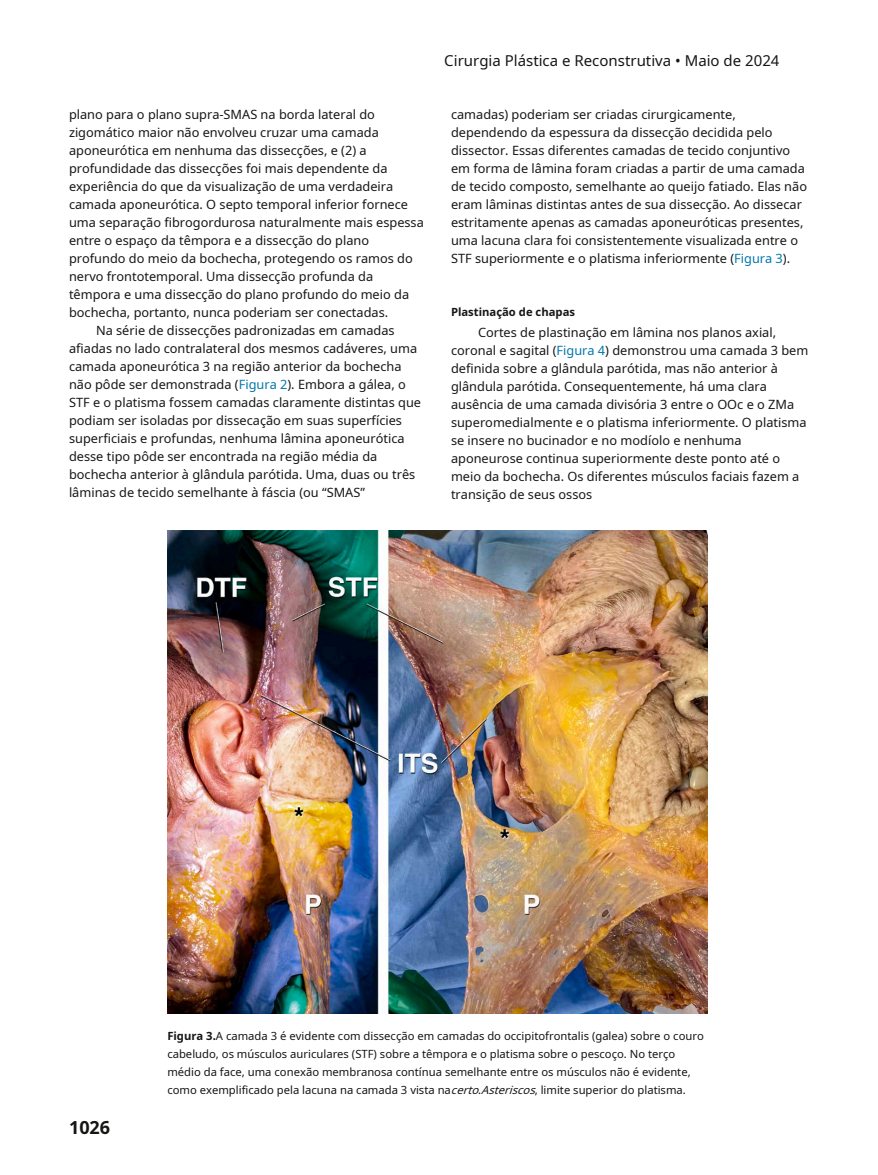
<style>
.page{position:relative;width:878px;height:1175px;background:#fff}
.page>*{position:absolute;margin:0;border:0;box-sizing:border-box;transform-origin:0 0}
.t1{font:700 18px "Noto Sans";color:#171615}
.t2{font:15px "Noto Sans";color:#171615}
.t3{font:12.75px/18px "Noto Sans";color:#171615}
.t4{font:11.25px/18px "Noto Sans";color:#171615}
.t5{font:700 11.25px "Noto Sans";color:#171615}
.s1{color:#0078ad}
.s2{font-weight:700}
.s3{font-style:italic}
</style>
<div class="page">
<img style="left:167px;top:530px;width:540px;height:483px">
<p class="t3" style="left:69px;top:105px;width:307px">plano para o plano supra-SMAS na borda lateral do</p>
<p class="t3" style="left:69px;top:123px;width:311px">zigomático maior não envolveu cruzar uma camada</p>
<p class="t3" style="left:69px;top:141px;width:299px">aponeurótica em nenhuma das dissecções, e (2) a</p>
<p class="t3" style="left:69px;top:159px;width:320px">profundidade das dissecções foi mais dependente da</p>
<p class="t3" style="left:69px;top:177px;width:326px">experiência do que da visualização de uma verdadeira</p>
<p class="t3" style="left:69px;top:195px;width:340px">camada aponeurótica. O septo temporal inferior fornece</p>
<p class="t3" style="left:69px;top:213px;width:356px">uma separação fibrogordurosa naturalmente mais espessa</p>
<p class="t3" style="left:69px;top:231px;width:301px">entre o espaço da têmpora e a dissecção do plano</p>
<p class="t3" style="left:69px;top:249px;width:345px">profundo do meio da bochecha, protegendo os ramos do</p>
<p class="t3" style="left:69px;top:267px;width:306px">nervo frontotemporal. Uma dissecção profunda da</p>
<p class="t3" style="left:69px;top:285px;width:341px">têmpora e uma dissecção do plano profundo do meio da</p>
<p class="t3" style="left:69px;top:303px;width:321px">bochecha, portanto, nunca poderiam ser conectadas.</p>
<p class="t3" style="left:96px;top:321px;width:300px">Na série de dissecções padronizadas em camadas</p>
<p class="t3" style="left:69px;top:339px;width:350px">afiadas no lado contralateral dos mesmos cadáveres, uma</p>
<p class="t3" style="left:69px;top:357px;width:334px">camada aponeurótica 3 na região anterior da bochecha</p>
<p class="t3" style="left:69px;top:375px;width:338px">não pôde ser demonstrada (<span class="s1">Figura 2</span>). Embora a gálea, o</p>
<p class="t3" style="left:69px;top:393px;width:353px">STF e o platisma fossem camadas claramente distintas que</p>
<p class="t3" style="left:69px;top:411px;width:334px">podiam ser isoladas por dissecação em suas superfícies</p>
<p class="t3" style="left:69px;top:429px;width:337px">superficiais e profundas, nenhuma lâmina aponeurótica</p>
<p class="t3" style="left:69px;top:447px;width:310px">desse tipo pôde ser encontrada na região média da</p>
<p class="t3" style="left:69px;top:465px;width:348px">bochecha anterior à glândula parótida. Uma, duas ou três</p>
<p class="t3" style="left:69px;top:483px;width:297px">lâminas de tecido semelhante à fáscia (ou “SMAS”</p>
<p class="t2" style="left:444px;top:50px;width:337px">Cirurgia Plástica e Reconstrutiva • Maio de 2024</p>
<p class="t3" style="left:451px;top:105px;width:357px">camadas) poderiam ser criadas cirurgicamente, dependendo da espessura da dissecção decidida pelo dissector. Essas diferentes camadas de tecido conjuntivo em forma de lâmina foram criadas a partir de uma camada de tecido composto, semelhante ao queijo fatiado. Elas não eram lâminas distintas antes de sua dissecção. Ao dissecar estritamente apenas as camadas aponeuróticas presentes, uma lacuna clara foi consistentemente visualizada entre o STF superiormente e o platisma inferiormente (<span class="s1">Figura 3</span>).</p>
<p class="t5" style="left:451px;top:304px;width:126px">Plastinação de chapas</p>
<p class="t3" style="left:451px;top:323px;width:359px;text-indent:27px">Cortes de plastinação em lâmina nos planos axial, coronal e sagital (<span class="s1">Figura 4</span>) demonstrou uma camada 3 bem definida sobre a glândula parótida, mas não anterior à glândula parótida. Consequentemente, há uma clara ausência de uma camada divisória 3 entre o OOc e o ZMa superomedialmente e o platisma inferiormente. O platisma se insere no bucinador e no modíolo e nenhuma aponeurose continua superiormente deste ponto até o meio da bochecha. Os diferentes músculos faciais fazem a transição de seus ossos</p>
<h1 class="t1" style="left:69px;top:1115px;width:43px">1026</h1>
<p class="t4" style="left:167px;top:1026px;width:538px"><span class="s2">Figura 3.</span>A camada 3 é evidente com dissecção em camadas do occipitofrontalis (galea) sobre o couro cabeludo, os músculos auriculares (STF) sobre a têmpora e o platisma sobre o pescoço. No terço médio da face, uma conexão membranosa contínua semelhante entre os músculos não é evidente, como exemplificado pela lacuna na camada 3 vista na<span class="s3">certo</span>.<span class="s3">Asteriscos</span>, limite superior do platisma.</p>
</div>
